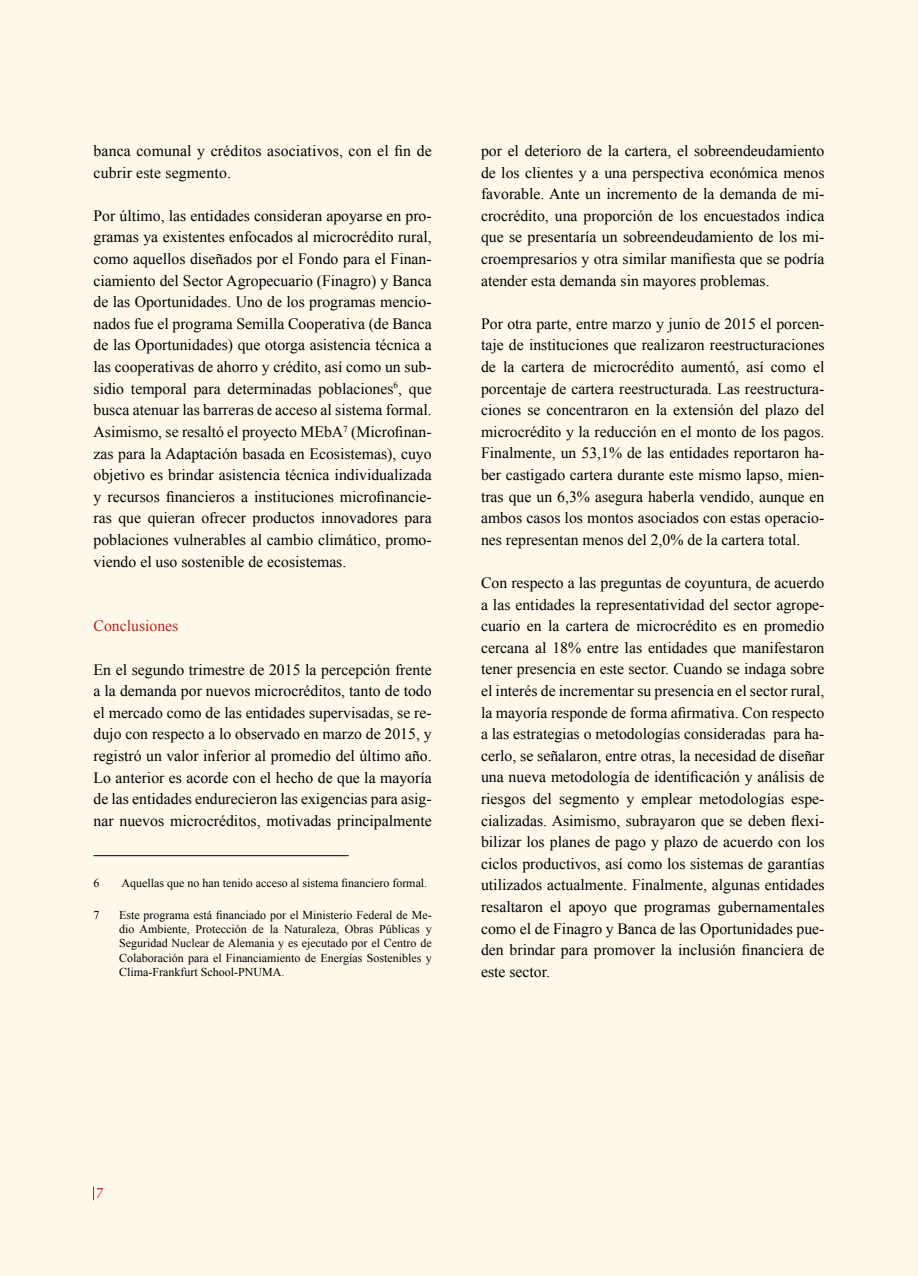
<style>
.page{position:relative;width:918px;height:1276px;background:#fff}
.page>*{position:absolute;margin:0;border:0;box-sizing:border-box;transform-origin:0 0}
.t1{font:15.75px/21.6px "Times New Roman";color:#000;text-align:justify}
.t2{font:15.75px "Times New Roman";color:#b1291c}
.t3{font:15px "Zapf Humanist 601 BT";color:#cd171a}
.t4{font:12px/14.4px "Times New Roman";color:#000;text-align:justify}
</style>
<div class="page">
<div style="left:0;top:0;width:917px;height:1276px;background:#fef8ea"></div>
<svg style="left:93px;top:1186px;width:1px;height:14px"></svg>
<hr style="left:94px;top:855px;width:255px;height:1px;background:#000">
<p class="t1" style="left:94px;top:140px;width:340px">banca comunal y créditos asociativos, con el fin de cubrir este segmento.</p>
<p class="t1" style="left:94px;top:204px;width:340px">Por último, las entidades consideran apoyarse en pro&shy;gramas ya existentes enfocados al microcrédito rural, como aquellos diseñados por el Fondo para el Finan&shy;ciamiento del Sector Agropecuario (Finagro) y Banca de las Oportunidades. Uno de los programas mencio&shy;nados fue el programa Semilla Cooperativa (de Banca de las Oportunidades) que otorga asistencia técnica a las cooperativas de ahorro y crédito, así como un sub&shy;sidio temporal para determinadas poblaciones<sup>6</sup>, que busca atenuar las barreras de acceso al sistema formal.<br>Asimismo, se resaltó el proyecto MEbA<sup>7</sup> (Microfinan&shy;zas para la Adaptación basada en Ecosistemas), cuyo objetivo es brindar asistencia técnica individualizada y recursos financieros a instituciones microfinancie&shy;ras que quieran ofrecer productos innovadores para poblaciones vulnerables al cambio climático, promo&shy;viendo el uso sostenible de ecosistemas.</p>
<p class="t2" style="left:94px;top:615px;width:86px">Conclusiones</p>
<p class="t1" style="left:94px;top:658px;width:340px">En el segundo trimestre de 2015 la percepción frente a la demanda por nuevos microcréditos, tanto de todo el mercado como de las entidades supervisadas, se re&shy;dujo con respecto a lo observado en marzo de 2015, y registró un valor inferior al promedio del último año.<br>Lo anterior es acorde con el hecho de que la mayoría de las entidades endurecieron las exigencias para asig&shy;nar nuevos microcréditos, motivadas principalmente</p>
<p class="t4" style="left:94px;top:875px;width:7px">6</p>
<p class="t4" style="left:121px;top:875px;width:307px">Aquellas que no han tenido acceso al sistema financiero formal.</p>
<p class="t4" style="left:94px;top:907px;width:7px">7</p>
<p class="t4" style="left:119px;top:907px;width:314px">Este programa está financiado por el Ministerio Federal de Me&shy;dio Ambiente, Protección de la Naturaleza, Obras Públicas y Seguridad Nuclear de Alemania y es ejecutado por el Centro de Colaboración para el Financiamiento de Energías Sostenibles y Clima-Frankfurt School-PNUMA.</p>
<p class="t1" style="left:481px;top:140px;width:345px">por el deterioro de la cartera, el sobreendeudamiento de los clientes y a una perspectiva económica menos favorable. Ante un incremento de la demanda de mi&shy;crocrédito, una proporción de los encuestados indica que se presentaría un sobreendeudamiento de los mi&shy;croempresarios y otra similar manifiesta que se podría atender esta demanda sin mayores problemas.</p>
<p class="t1" style="left:481px;top:312px;width:345px">Por otra parte, entre marzo y junio de 2015 el porcen&shy;taje de instituciones que realizaron reestructuraciones de la cartera de microcrédito aumentó, así como el porcentaje de cartera reestructurada. Las reestructura&shy;ciones se concentraron en la extensión del plazo del microcrédito y la reducción en el monto de los pagos.<br>Finalmente, un 53,1% de las entidades reportaron ha&shy;ber castigado cartera durante este mismo lapso, mien&shy;tras que un 6,3% asegura haberla vendido, aunque en ambos casos los montos asociados con estas operacio&shy;nes representan menos del 2,0% de la cartera total.</p>
<p class="t1" style="left:481px;top:572px;width:345px">Con respecto a las preguntas de coyuntura, de acuerdo a las entidades la representatividad del sector agrope&shy;cuario en la cartera de microcrédito es en promedio cercana al 18% entre las entidades que manifestaron tener presencia en este sector. Cuando se indaga sobre el interés de incrementar su presencia en el sector rural, la mayoría responde de forma afirmativa. Con respecto a las estrategias o metodologías consideradas para ha&shy;cerlo, se señalaron, entre otras, la necesidad de diseñar una nueva metodología de identificación y análisis de riesgos del segmento y emplear metodologías espe&shy;cializadas. Asimismo, subrayaron que se deben flexi&shy;bilizar los planes de pago y plazo de acuerdo con los ciclos productivos, así como los sistemas de garantías utilizados actualmente. Finalmente, algunas entidades resaltaron el apoyo que programas gubernamentales como el de Finagro y Banca de las Oportunidades pue&shy;den brindar para promover la inclusión financiera de este sector.</p>
<p class="t3" style="left:96px;top:1184px;width:10px">7</p>
</div>
